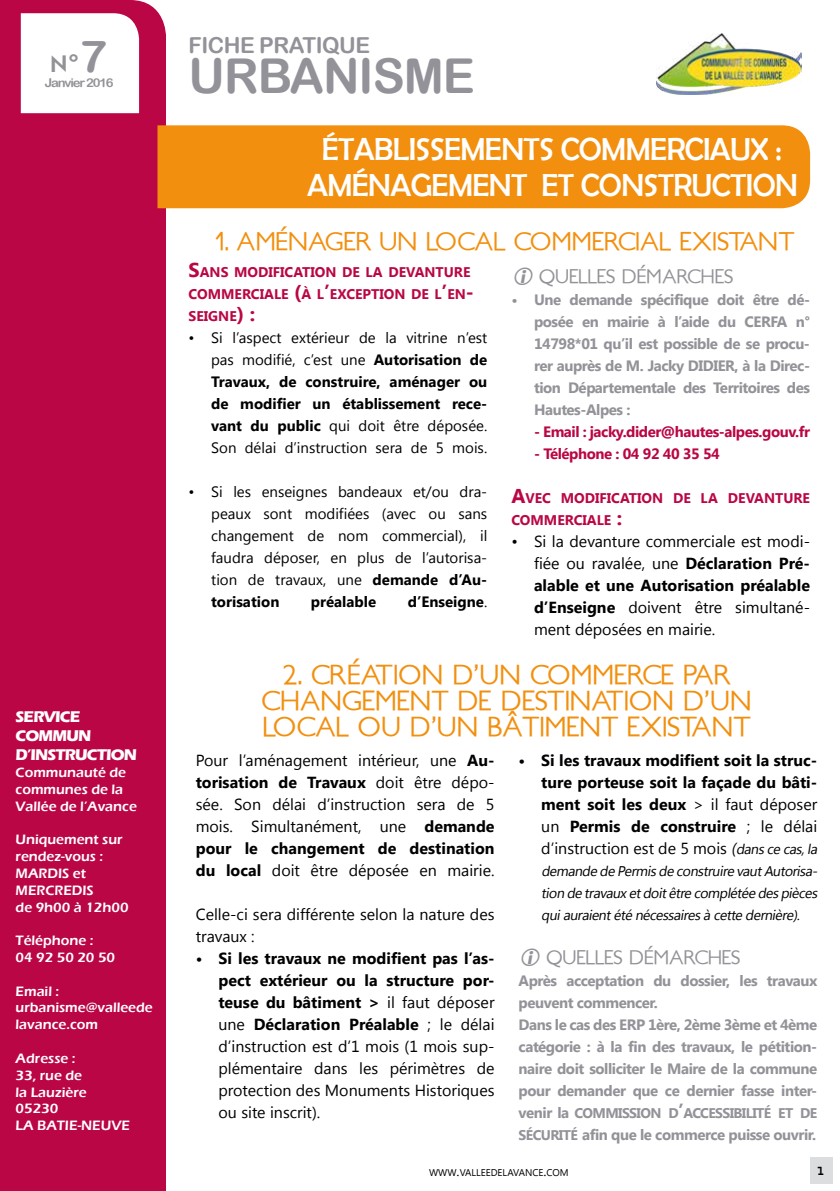
<style>
.page{position:relative;width:840px;height:1191px;background:#fff}
.page>*{position:absolute;margin:0;border:0;box-sizing:border-box;transform-origin:0 0}
.t1{font:48px "Arial Rounded MT Bold";letter-spacing:-.02em;color:#929298}
.t2{font:32px/36px "Berlin Sans FB";letter-spacing:-.02em;color:#fff;text-align:center}
.t3{font:28px "Soft Elegance";letter-spacing:-.025em;color:#f28f0e}
.t4{font:28px "Soft Elegance";color:#f28f0e}
.t5{font:26px "Soft Elegance";color:#f28f0e}
.t6{font:24.2px "Kanno";color:#929298;scale:1.08 1}
.t7{font:22px "Arial Rounded MT Bold";letter-spacing:-.02em;color:#929298}
.t8{font:20px "Soft Elegance";letter-spacing:-.045em;color:#929298}
.t9{font:16px/22px "Khmer UI";color:#000;text-align:justify}
.t10{font:700 16px/22px "Khmer UI";color:#000}
.t11{font:700 16px/19.2px "Eras ITC";letter-spacing:-.05em;color:#fff}
.t12{font:700 15px/22px "Khmer UI";letter-spacing:-.03em;color:#929298;text-align:justify}
.t13{font:15px/22px "Khmer UI";color:#000;text-align:justify}
.t14{font:700 15px "Khmer UI";letter-spacing:-.03em;color:#ba0645}
.t15{font:700 15px "Khmer UI";color:#000}
.t16{font:600 14px/16.8px "Eras ITC";color:#fff}
.t17{font:italic 14px/22px "Khmer UI";color:#000;text-align:justify}
.t18{font:700 14px/22px "Khmer UI";color:#ba0645}
.t19{font:700 14px "Khmer UI";letter-spacing:-.045em;color:#929298}
.t20{font:12.2px "Arial Rounded MT Bold";letter-spacing:-.09em;color:#929298;scale:1.08 1}
.t21{font:12px "Kanno";color:#000}
.t22{font:9.8px "Khmer UI";color:#000}
.s1{font-family:"Arial Rounded MT Bold"}
.s2{font-family:"Arial Rounded MT Bold";font-size:44px}
.s3{font-size:20px}
.s4{font-weight:700}
.s5{font-weight:400}
.s6{font-weight:400;font-style:italic}
.s7{font-weight:400;font-style:italic;font-size:14px}
.s8{font-size:15px}
.s9{font-size:14px}
</style>
<div class="page">
<div style="left:0;top:0;width:166px;height:1191px;background:#ba0645"></div>
<div style="left:157px;top:125px;width:652px;height:83px;background:#f28f0e"></div>
<svg style="left:21px;top:13px;width:118px;height:100px"></svg>
<img style="left:656px;top:34px;width:144px;height:60px">
<div style="left:809px;top:1157px;width:23px;height:26px;background:#dcddde"></div>
<h3 class="t6" style="left:52px;top:48px;width:53px">N<span class="s1">°</span><span class="s2">7</span></h3>
<p class="t20" style="left:45px;top:75px;width:65px">Janvier 2016</p>
<p class="t11" style="left:16px;top:707px;width:123px">SERVICE<br>COMMUN<br>D’INSTRUCTION</p>
<p class="t16" style="left:16px;top:764px;width:123px">Communauté de communes de la<br>Vallée de l’Avance</p>
<p class="t16" style="left:16px;top:831px;width:114px">Uniquement sur rendez-vous :<br>MARDIS et<br>MERCREDIS<br>de 9h00 à 12h00</p>
<p class="t16" style="left:16px;top:932px;width:101px">Téléphone :<br>04 92 50 20 50</p>
<p class="t16" style="left:16px;top:982px;width:139px">Email : urbanisme@valleede lavance.com</p>
<p class="t16" style="left:16px;top:1050px;width:116px">Adresse :<br>33, rue de<br>la Lauzière<br>05230<br>LA BATIE-NEUVE</p>
<h3 class="t7" style="left:188px;top:32px;width:183px">FICHE PRATIQUE</h3>
<h1 class="t1" style="left:188px;top:47px;width:288px">URBANISME</h1>
<h2 class="t2" style="left:307px;top:131px;width:492px">ÉTABLISSEMENTS COMMERCIAUX :<br>AMÉNAGEMENT ET CONSTRUCTION</h2>
<h3 class="t5" style="left:215px;top:225px;width:259px">1. AMÉNAGER UN LOCAL</h3>
<h3 class="t5" style="left:513px;top:225px;width:55px">COMMERC</h3>
<h3 class="t5" style="left:634px;top:225px;width:161px">IAL EXISTANT</h3>
<p class="t18" style="left:188px;top:261px;width:287px"><span class="s3">S</span>ANS MODIFICATION DE LA DEVANTURE<br>COMMERCIALE <span class="s3">(</span>À L<span class="s3">’</span>EXCEPTION DE L<span class="s3">’</span>EN<span class="s3">-<br></span>SEIGNE<span class="s3">) :</span></p>
<p class="t13" style="left:211px;top:327px;width:277px;text-indent:-23px">• Si l’aspect extérieur de la vitrine n’est pas modifié, c’est une <span class="s4">Autorisation de Travaux, de construire, aménager ou de modifier un établissement rece&shy;vant du public</span> qui doit être déposée.<br>Son délai d’instruction sera de 5 mois.</p>
<p class="t13" style="left:211px;top:481px;width:277px;text-indent:-23px">• Si les enseignes bandeaux et/ou dra&shy;peaux sont modifiées (avec ou sans changement de nom commercial), il faudra déposer, en plus de l’autorisa&shy;tion de travaux, une <span class="s4">demande d’Au&shy;torisation</span></p>
<p class="t15" style="left:311px;top:593px;width:67px">préalable</p>
<p class="t15" style="left:407px;top:593px;width:81px">d’Enseigne<span class="s5">.</span></p>
<p class="t8" style="left:538px;top:264px;width:196px">QUELLES DÉMARCHES</p>
<p class="t12" style="left:533px;top:289px;width:277px;text-indent:-23px">• Une demande spécifique doit être dé&shy;posée en mairie à l’aide du CERFA n° 14798*01 qu’il est possible de se procu&shy;rer auprès de M. Jacky DIDIER, à la Direc&shy;tion Départementale des Territoires des Hautes-Alpes :</p>
<p class="t14" style="left:533px;top:423px;width:277px">- Email : jacky.dider@hautes-alpes.gouv.fr</p>
<p class="t14" style="left:533px;top:445px;width:187px">- Téléphone : 04 92 40 35 54</p>
<p class="t18" style="left:511px;top:487px;width:300px"><span class="s3">A</span>VEC MODIFICATION DE LA DEVANTURE<br>COMMERCIALE <span class="s3">:</span></p>
<p class="t9" style="left:533px;top:530px;width:277px;text-indent:-23px">• Si la devanture commerciale est modi&shy;fiée ou ravalée, une <span class="s4">Déclaration Pré&shy;alable et une Autorisation préalable d’Enseigne</span> doivent être simultané&shy;ment déposées en mairie.</p>
<h3 class="t3" style="left:282px;top:658px;width:305px">2. CRÉATION D’UN COMMERCE</h3>
<h3 class="t3" style="left:682px;top:658px;width:31px">PAR</h3>
<h3 class="t3" style="left:261px;top:684px;width:21px">CHA</h3>
<h3 class="t3" style="left:319px;top:684px;width:433px">NGEMENT DE DESTINATION D’UN</h3>
<h3 class="t3" style="left:262px;top:710px;width:52px">LOCAL</h3>
<h3 class="t4" style="left:357px;top:710px;width:394px">OU D’UN BÂTIMENT EXISTANT</h3>
<p class="t9" style="left:196px;top:749px;width:300px">Pour l’aménagement intérieur, une <span class="s4">Au&shy;torisation de Travaux</span> doit être dépo&shy;sée. Son délai d’instruction sera de 5 mois. Simultanément, une <span class="s4">demande pour le changement de destination du local</span> doit être déposée en mairie.</p>
<p class="t9" style="left:196px;top:903px;width:300px">Celle-ci sera différente selon la nature des travaux :</p>
<p class="t9" style="left:218px;top:947px;width:277px;text-indent:-23px"><span class="s4">• Si les travaux ne modifient pas l’as&shy;pect extérieur ou la structure por&shy;teuse du bâtiment &gt;</span> il faut déposer une <span class="s4">Déclaration Préalable</span> ; le délai d’instruction est d’1 mois (1 mois sup&shy;plémentaire dans les périmètres de protection des Monuments Historiques ou site inscrit).</p>
<p class="t10" style="left:541px;top:749px;width:280px;text-indent:-23px">• Si les travaux modifient soit la struc&shy;ture porteuse soit la façade du bâti&shy;ment soit les deux <span class="s5">&gt; il faut déposer un</span> Permis de construire <span class="s5">; le délai d’instruction est de 5 mois</span> <span class="s6">(</span><span class="s7">danscecas,la</span></p>
<p class="t17" style="left:541px;top:860px;width:280px">demande de Permis de construire vaut Autorisa&shy;tion de travaux et doit être complétée des pièces qui auraient été nécessaires à cette dernière).</p>
<p class="t8" style="left:545px;top:945px;width:196px">QUELLES DÉMARCHES</p>
<p class="t12" style="left:518px;top:970px;width:300px;text-align:left">Après acceptation du dossier, les travaux peuvent commencer.<br>Dans le cas des ERP 1ère, 2ème 3ème et 4ème catégorie : à la fin des travaux, le pétition&shy;naire doit solliciter le Maire de la commune pour demander que ce dernier fasse inter-</p>
<p class="t19" style="left:518px;top:1105px;width:300px"><span class="s8">venir la</span> COMMISSION D<span class="s3">’</span>ACCESSIBILITÉ ET DE</p>
<p class="t12" style="left:518px;top:1124px;width:299px"><span class="s9">SÉCURITÉ</span> afin que le commerce puisse ouvrir.</p>
<p class="t22" style="left:429px;top:1166px;width:141px">WWW<span class="s9">.</span>VALLEEDELAVANCE<span class="s9">.</span>COM</p>
<p class="t21" style="left:817px;top:1162px;width:8px">1</p>
</div>
